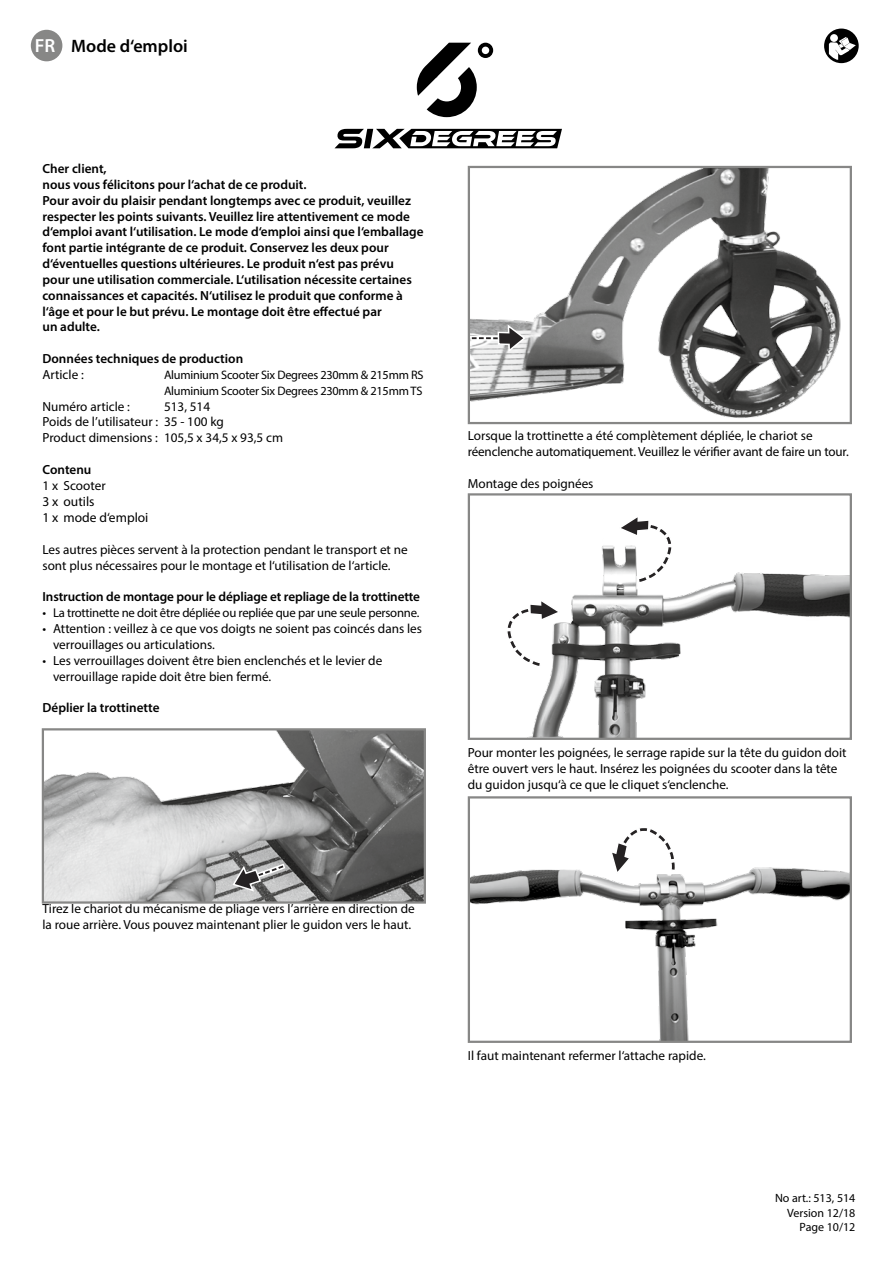
<style>
.page{position:relative;width:893px;height:1263px;background:#fff}
.page>*{position:absolute;margin:0;border:0;box-sizing:border-box;transform-origin:0 0}
.t1{font:600 18px "Myriad Pro";color:#000}
.t2{font:13.5px/16.2px "Myriad Pro";color:#000}
.t3{font:13.2px/15.9px "Myriad Pro";color:#000}
.t4{font:600 13.2px/15.9px "Myriad Pro";color:#000}
.t5{font:12.75px "Myriad Pro";letter-spacing:-.02em;color:#000}
.t6{font:12.3px/15.9px "Myriad Pro";letter-spacing:-.02em;color:#000}
.t7{font:12px/14.4px "Myriad Pro";color:#000;text-align:right}
.s1{font-size:19.05px;color:#fff}
.s2{font-size:13.2px}
</style>
<div class="page">
<svg style="left:824px;top:29px;width:35px;height:34px"></svg>
<div style="left:31px;top:30px;width:31px;height:31px;background:#878786;border-radius:50%"></div>
<svg style="left:417px;top:43px;width:76px;height:74px"></svg>
<svg style="left:335px;top:129px;width:227px;height:19px"></svg>
<img style="left:471px;top:169px;width:370px;height:249px">
<div style="left:468px;top:166px;width:384px;height:258px;border:2px solid #878786"></div>
<svg style="left:470px;top:323px;width:57px;height:31px"></svg>
<img style="left:45px;top:731px;width:378px;height:170px">
<div style="left:42px;top:728px;width:384px;height:176px;border:2px solid #878786"></div>
<svg style="left:232px;top:863px;width:53px;height:30px;background:#919091"></svg>
<img style="left:529px;top:545px;width:320px;height:192px">
<div style="left:468px;top:493px;width:384px;height:247px;border:2px solid #878786"></div>
<svg style="left:507px;top:598px;width:54px;height:70px"></svg>
<svg style="left:618px;top:517px;width:55px;height:67px"></svg>
<img style="left:471px;top:867px;width:378px;height:173px">
<div style="left:468px;top:796px;width:384px;height:247px;border:2px solid #878786"></div>
<svg style="left:610px;top:828px;width:66px;height:47px"></svg>
<h1 class="t1" style="left:35px;top:34px;width:154px"><span class="s1">FR</span> Mode d‘emploi</h1>
<p class="t4" style="left:43px;top:160px;width:383px">Cher client,<br>nous vous félicitons pour l‘achat de ce produit.<br>Pour avoir du plaisir pendant longtemps avec ce produit, veuillez respecter les points suivants. Veuillez lire attentivement ce mode d‘emploi avant l‘utilisation. Le mode d‘emploi ainsi que l‘emballage font partie intégrante de ce produit. Conservez les deux pour d‘éventuelles questions ultérieures. Le produit n‘est pas prévu pour une utilisation commerciale. L‘utilisation nécessite certaines connaissances et capacités. N‘utilisez le produit que conforme à l‘âge et pour le but prévu. Le montage doit être effectué par<br>un adulte.</p>
<p class="t4" style="left:43px;top:350px;width:202px">Données techniques de production</p>
<p class="t3" style="left:43px;top:366px;width:43px">Article :</p>
<p class="t6" style="left:164px;top:367px;width:261px">Aluminium Scooter Six Degrees 230mm &amp; 215mm RS<br>Aluminium Scooter Six Degrees 230mm &amp; 215mm TS</p>
<p class="t3" style="left:43px;top:398px;width:89px">Numéro article :</p>
<p class="t3" style="left:43px;top:398px;width:242px;text-indent:122px">513, 514<br>Poids de l’utilisateur : 35 - 100 kg<br>Product dimensions : 105,5 x 34,5 x 93,5 cm</p>
<p class="t4" style="left:43px;top:461px;width:50px">Contenu</p>
<p class="t3" style="left:43px;top:477px;width:65px">1 x Scooter</p>
<p class="t2" style="left:43px;top:493px;width:107px">3 x outils<br>1 x mode d‘emploi</p>
<p class="t3" style="left:43px;top:541px;width:367px">Les autres pièces servent à la protection pendant le transport et ne sont plus nécessaires pour le montage et l‘utilisation de l‘article.</p>
<p class="t4" style="left:43px;top:589px;width:379px">Instruction de montage pour le dépliage et repliage de la trottinette</p>
<p class="t5" style="left:43px;top:605px;width:378px"><span class="s2">•</span> La trottinette ne doit être dépliée ou repliée que par une seule personne.</p>
<p class="t3" style="left:53px;top:620px;width:370px;text-indent:-10px">• Attention : veillez à ce que vos doigts ne soient pas coincés dans les verrouillages ou articulations.</p>
<p class="t3" style="left:53px;top:652px;width:331px;text-indent:-10px">• Les verrouillages doivent être bien enclenchés et le levier de verrouillage rapide doit être bien fermé.</p>
<p class="t4" style="left:43px;top:700px;width:119px">Déplier la trottinette</p>
<p class="t3" style="left:43px;top:900px;width:374px">Tirez le chariot du mécanisme de pliage vers l’arrière en direction de la roue arrière. Vous pouvez maintenant plier le guidon vers le haut.</p>
<p class="t3" style="left:468px;top:428px;width:382px">Lorsque la trottinette a été complètement dépliée, le chariot se réenclenche automatiquement. Veuillez le vérifier avant de faire un tour.</p>
<p class="t3" style="left:468px;top:475px;width:127px">Montage des poignées</p>
<p class="t3" style="left:468px;top:744px;width:380px">Pour monter les poignées, le serrage rapide sur la tête du guidon doit être ouvert vers le haut. Insérez les poignées du scooter dans la tête du guidon jusqu‘à ce que le cliquet s‘enclenche.</p>
<p class="t3" style="left:468px;top:1047px;width:240px">Il faut maintenant refermer l‘attache rapide.</p>
<p class="t7" style="left:775px;top:1191px;width:82px">No art.: 513, 514<br>Version 12/18<br>Page 10/12</p>
</div>
